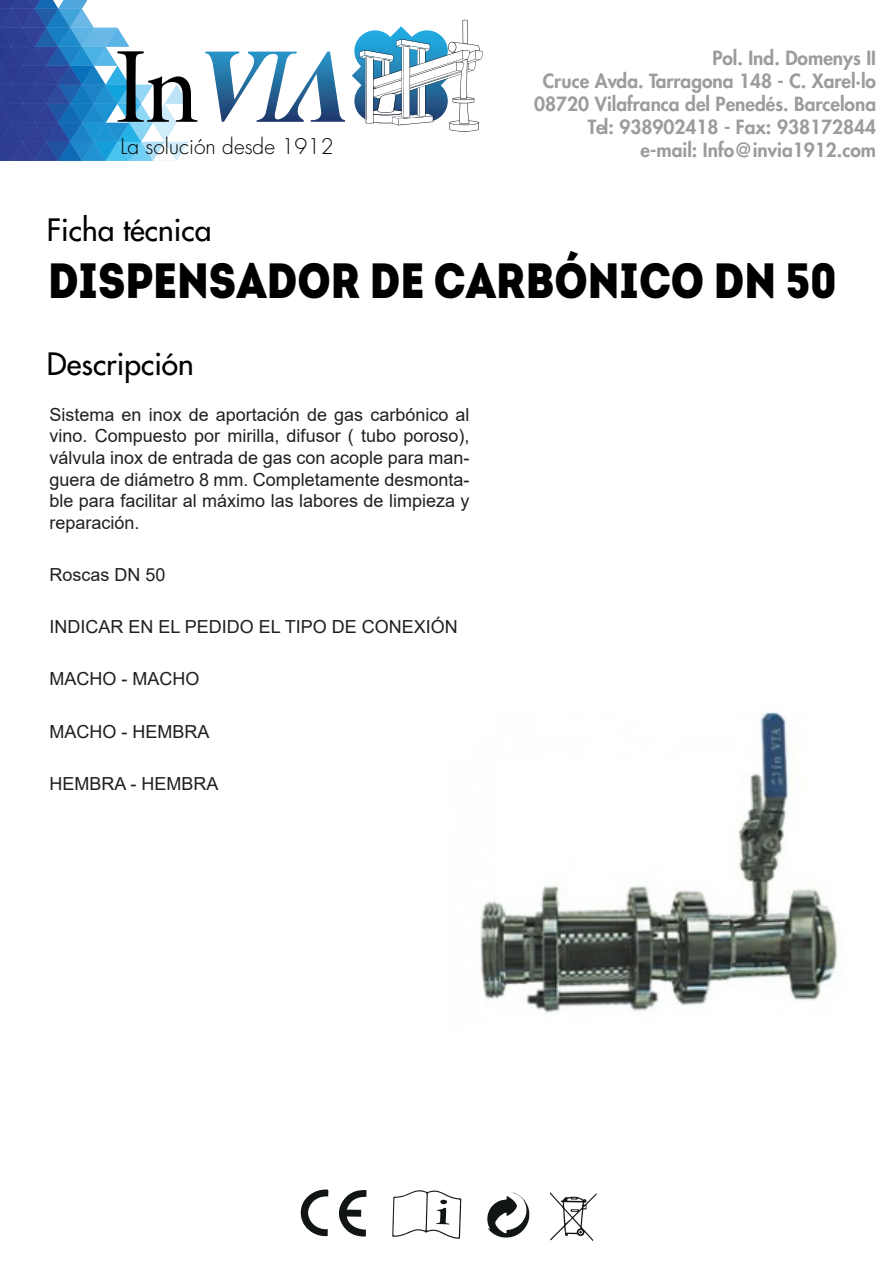
<style>
.page{position:relative;width:893px;height:1263px;background:#fff}
.page>*{position:absolute;margin:0;border:0;box-sizing:border-box;transform-origin:0 0}
.t1{font:49.5px "Intro Cond Black Free";color:#000001}
.t2{font:30px "Futura LT";color:#000001}
.t3{font:300 21px "Futura LT";color:#000001}
.t4{font:800 19.05px/22.8px "Futura LT";color:#9a9c9d;text-align:right}
.t5{font:18px/21.6px "Arial";color:#231f20;text-align:justify}
</style>
<div class="page">
<svg style="left:0;top:0;width:198px;height:161px"></svg>
<svg style="left:205px;top:52px;width:141px;height:70px"></svg>
<svg style="left:352px;top:20px;width:131px;height:112px"></svg>
<svg style="left:487px;top:1191px;width:42px;height:46px"></svg>
<svg style="left:550px;top:1192px;width:47px;height:49px"></svg>
<svg style="left:338px;top:1190px;width:28px;height:47px"></svg>
<svg style="left:300px;top:1189px;width:28px;height:47px"></svg>
<svg style="left:392px;top:1190px;width:69px;height:49px"></svg>
<img style="left:480px;top:712px;width:359px;height:301px">
<p class="t3" style="left:120px;top:134px;width:215px">La solución desde 1912</p>
<h2 class="t2" style="left:47px;top:210px;width:166px">Ficha técnica</h2>
<p class="t4" style="left:534px;top:46px;width:343px">Pol. Ind. Domenys II<br>Cruce Avda. Tarragona 148 - C. Xarel·lo<br>08720 Vilafranca del Penedés. Barcelona<br>Tel: 938902418 - Fax: 938172844 e-mail: Info@invia1912.com</p>
<h1 class="t1" style="left:48px;top:247px;width:790px">DISPENSADOR DE CARBÓNICO DN 50</h1>
<h2 class="t2" style="left:47px;top:344px;width:148px">Descripción</h2>
<p class="t5" style="left:50px;top:404px;width:422px">Sistema en inox de aportación de gas carbónico al vino. Compuesto por mirilla, difusor ( tubo poroso), válvula inox de entrada de gas con acople para man&shy;guera de diámetro 8 mm. Completamente desmonta&shy;ble para facilitar al máximo las labores de limpieza y reparación.</p>
<p class="t5" style="left:50px;top:564px;width:118px">Roscas DN 50</p>
<p class="t5" style="left:50px;top:616px;width:410px">INDICAR EN EL PEDIDO EL TIPO DE CONEXIÓN</p>
<p class="t5" style="left:50px;top:668px;width:151px">MACHO - MACHO</p>
<p class="t5" style="left:50px;top:720px;width:162px">MACHO - HEMBRA</p>
<p class="t5" style="left:50px;top:773px;width:171px">HEMBRA - HEMBRA</p>
</div>
